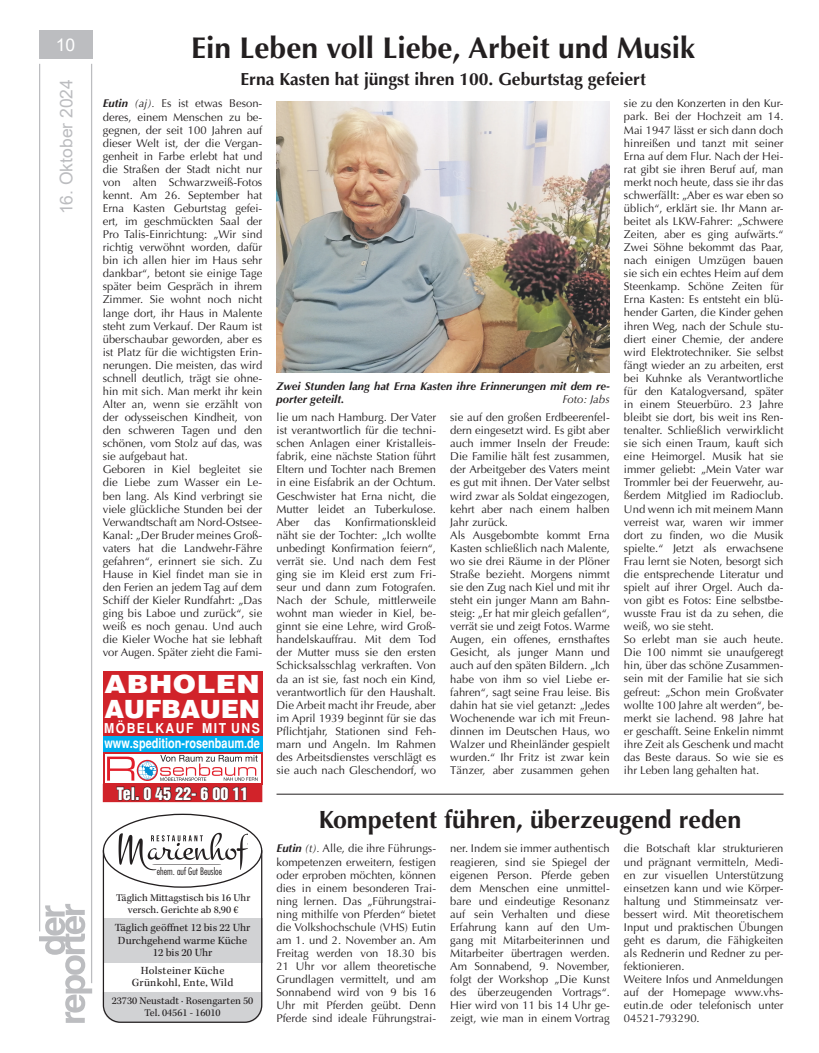
<style>
.page{position:relative;width:819px;height:1053px;background:#fff}
.page>*{position:absolute;margin:0;border:0;box-sizing:border-box;transform-origin:0 0}
.t1{font:700 30px "Optima";color:#231f20}
.t2{font:900 25.12px/25px "Helvetica";letter-spacing:-.02em;color:#fff;scale:1.11 1}
.t3{font:700 25px "Optima";color:#231f20}
.t4{font:700 17.5px "Optima";color:#231f20}
.t5{font:17.5px "Arial";color:#bcbdc0}
.t6{font:17.5px "Arial";color:#fff}
.t7{font:16px "Helvetica Inserat LT Std";color:#fff}
.t8{font:700 13.62px "Helvetica";color:#fff;scale:.8 1}
.t9{font:700 13.62px "Helvetica";letter-spacing:.12em;color:#fff;scale:.89 1}
.t10{font:11.25px/13px "Optima";color:#231f20}
.t11{font:11.25px/12.5px "Kepler Std";letter-spacing:.005em;color:#231f20;text-align:center}
.t12{font:italic 700 11.25px/13px "Optima";color:#231f20}
.t13{font:italic 11.25px "Optima";color:#231f20}
.t14{font:10.62px/12.5px "Kepler Std";color:#231f20;text-align:center}
.t15{font:300 condensed 10px "Futura Std";color:#231f20}
.s1{font-weight:700;font-style:italic}
.s2{font-style:italic}
</style>
<div class="page">
<hr style="left:91px;top:64px;width:1px;height:919px;background:#bcbdc0">
<div style="left:39px;top:30px;width:53px;height:29px;background:#bcbdc0"></div>
<hr style="left:39px;top:64px;width:1px;height:867px;background:#bcbdc0">
<svg style="left:39px;top:903px;width:53px;height:119px"></svg>
<div style="left:103px;top:671px;width:159px;height:113px;background:#d1232a"></div>
<div style="left:103px;top:736px;width:159px;height:16px;background:#00aeef"></div>
<div style="left:105px;top:754px;width:155px;height:28px;background:#fff"></div>
<div style="left:103px;top:784px;width:159px;height:17px;background:#d1232a"></div>
<div style="left:103px;top:783px;width:159px;height:19px;border:1px solid #d1232a"></div>
<svg style="left:107px;top:754px;width:151px;height:47px"></svg>
<svg style="left:103px;top:832px;width:159px;height:190px"></svg>
<hr style="left:276px;top:793px;width:507px;height:1px;background:#231f20">
<img style="left:276px;top:101px;width:333px;height:271px">
<h3 class="t6" style="left:56px;top:33px;width:21px">10</h3>
<h3 class="t5" style="left:54px;top:214px;width:137px;rotate:-90deg">16. Oktober 2024</h3>
<h1 class="t1" style="left:191px;top:30px;width:505px">Ein Leben voll Liebe, Arbeit und Musik</h1>
<h3 class="t4" style="left:240px;top:69px;width:407px">Erna Kasten hat jüngst ihren 100. Geburtstag gefeiert</h3>
<p class="t10" style="left:103px;top:97px;width:161px"><span class="s1">Eutin</span> <span class="s2">(aj).</span> Es ist etwas Beson&shy;deres, einem Menschen zu be&shy;gegnen, der seit 100 Jahren auf dieser Welt ist, der die Vergan&shy;genheit in Farbe erlebt hat und die Straßen der Stadt nicht nur von alten Schwarzweiß-Fotos kennt. Am 26. September hat<br>Erna Kasten Geburtstag gefei&shy;ert, im geschmückten Saal der<br>Pro Talis-Einrichtung: „Wir sind richtig verwöhnt worden, dafür bin ich allen hier im Haus sehr dankbar“, betont sie einige Tage später beim Gespräch in ihrem<br>Zimmer. Sie wohnt noch nicht lange dort, ihr Haus in Malente steht zum Verkauf. Der Raum ist überschaubar geworden, aber es ist Platz für die wichtigsten Erin&shy;nerungen. Die meisten, das wird schnell deutlich, trägt sie ohne&shy;hin mit sich. Man merkt ihr kein<br>Alter an, wenn sie erzählt von der odysseischen Kindheit, von den schweren Tagen und den schönen, vom Stolz auf das, was sie aufgebaut hat.<br>Geboren in Kiel begleitet sie die Liebe zum Wasser ein Le&shy;ben lang. Als Kind verbringt sie viele glückliche Stunden bei der<br>Verwandtschaft am Nord-Ostsee-<br>Kanal: „Der Bruder meines Groß&shy;vaters hat die Landwehr-Fähre gefahren“, erinnert sie sich. Zu<br>Hause in Kiel findet man sie in den Ferien an jedem Tag auf dem<br>Schiff der Kieler Rundfahrt: „Das ging bis Laboe und zurück“, sie weiß es noch genau. Und auch die Kieler Woche hat sie lebhaft vor Augen. Später zieht die Fami-</p>
<h2 class="t2" style="left:105px;top:670px;width:141px">ABHOLEN<br>AUFBAUEN</h2>
<p class="t8" style="left:104px;top:735px;width:196px">www.spedition-rosenbaum.de</p>
<p class="t9" style="left:104px;top:720px;width:176px">MÖBELKAUF MIT UNS</p>
<h3 class="t7" style="left:117px;top:784px;width:133px">Tel. 0 45 22- 6 00 11</h3>
<p class="t15" style="left:157px;top:865px;width:67px">ehem. auf Gut Beusloe</p>
<p class="t14" style="left:116px;top:891px;width:136px">Täglich Mittagstisch bis 16 Uhr versch. Gerichte ab 8,90 €</p>
<p class="t11" style="left:115px;top:921px;width:137px">Täglich geöffnet 12 bis 22 Uhr<br>Durchgehend warme Küche<br>12 bis 20 Uhr</p>
<p class="t11" style="left:132px;top:964px;width:103px">Holsteiner Küche<br>Grünkohl, Ente, Wild</p>
<p class="t14" style="left:112px;top:994px;width:143px">23730 Neustadt · Rosengarten 50<br>Tel. 04561 - 16010</p>
<p class="t12" style="left:276px;top:380px;width:335px">Zwei Stunden lang hat Erna Kasten ihre Erinnerungen mit dem re&shy;porter geteilt.</p>
<p class="t13" style="left:562px;top:393px;width:49px">Foto: Jabs</p>
<p class="t10" style="left:276px;top:411px;width:161px;text-align:justify">lie um nach Hamburg. Der Vater ist verantwortlich für die techni&shy;schen Anlagen einer Kristalleis&shy;fabrik, eine nächste Station führt Eltern und Tochter nach Bremen in eine Eisfabrik an der Ochtum.<br>Geschwister hat Erna nicht, die Mutter leidet an Tuberkulose.<br>Aber</p>
<p class="t10" style="left:276px;top:515px;width:161px;text-align:justify;text-indent:69px">Konfirmationskleid näht sie der Tochter: „Ich wollte unbedingt Konfirmation feiern“, verrät sie. Und nach dem Fest ging sie im Kleid erst zum Fri&shy;seur und dann zum Fotografen.<br>Nach der Schule, mittlerweile wohnt man wieder in Kiel, be&shy;ginnt sie eine Lehre, wird Groß&shy;handelskauffrau. Mit dem Tod der Mutter muss sie den ersten Schicksalsschlag verkraften. Von da an ist sie, fast noch ein Kind, verantwortlich für den Haushalt.<br>Die Arbeit macht ihr Freude, aber im April 1939 beginnt für sie das Pflichtjahr, Stationen sind Feh&shy;marn und Angeln. Im Rahmen des Arbeitsdienstes verschlägt es sie auch nach Gleschendorf, wo</p>
<p class="t10" style="left:314px;top:515px;width:18px">das</p>
<p class="t10" style="left:450px;top:411px;width:161px">sie auf den großen Erdbeerenfel&shy;dern eingesetzt wird. Es gibt aber auch immer Inseln der Freude:<br>Die Familie hält fest zusammen, der Arbeitgeber des Vaters meint es gut mit ihnen. Der Vater selbst wird zwar als Soldat eingezogen, kehrt aber nach einem halben<br>Jahr zurück.<br>Als Ausgebombte kommt Erna<br>Kasten schließlich nach Malente, wo sie drei Räume in der Plöner<br>Straße bezieht. Morgens nimmt sie den Zug nach Kiel und mit ihr steht ein junger Mann am Bahn&shy;steig: „Er hat mir gleich gefallen“, verrät sie und zeigt Fotos. Warme<br>Augen, ein offenes, ernsthaftes<br>Gesicht, als junger Mann und auch auf den späten Bildern. „Ich habe von ihm so viel Liebe er&shy;fahren“, sagt seine Frau leise. Bis dahin hat sie viel getanzt: „Jedes<br>Wochenende war ich mit Freun&shy;dinnen im Deutschen Haus, wo<br>Walzer und Rheinländer gespielt wurden.“ Ihr Fritz ist zwar kein<br>Tänzer, aber zusammen gehen</p>
<p class="t10" style="left:624px;top:97px;width:161px">sie zu den Konzerten in den Kur&shy;park. Bei der Hochzeit am 14.<br>Mai 1947 lässt er sich dann doch hinreißen und tanzt mit seiner<br>Erna auf dem Flur. Nach der Hei&shy;rat gibt sie ihren Beruf auf, man merkt noch heute, dass sie ihr das schwerfällt: „Aber es war eben so üblich“, erklärt sie. Ihr Mann ar&shy;beitet als LKW-Fahrer: „Schwere<br>Zeiten, aber es ging aufwärts.“<br>Zwei Söhne bekommt das Paar, nach einigen Umzügen bauen sie sich ein echtes Heim auf dem<br>Steenkamp. Schöne Zeiten für<br>Erna Kasten: Es entsteht ein blü&shy;hender Garten, die Kinder gehen ihren Weg, nach der Schule stu&shy;diert einer Chemie, der andere wird Elektrotechniker. Sie selbst fängt wieder an zu arbeiten, erst bei Kuhnke als Verantwortliche für den Katalogversand, später in einem Steuerbüro. 23 Jahre bleibt sie dort, bis weit ins Ren&shy;tenalter. Schließlich verwirklicht sie sich einen Traum, kauft sich eine Heimorgel. Musik hat sie immer geliebt: „Mein Vater war<br>Trommler bei der Feuerwehr, au&shy;ßerdem Mitglied im Radioclub.<br>Und wenn ich mit meinem Mann verreist war, waren wir immer dort zu finden, wo die Musik spielte.“ Jetzt als erwachsene<br>Frau lernt sie Noten, besorgt sich die entsprechende Literatur und spielt auf ihrer Orgel. Auch da&shy;von gibt es Fotos: Eine selbstbe&shy;wusste Frau ist da zu sehen, die weiß, wo sie steht.<br>So erlebt man sie auch heute.<br>Die 100 nimmt sie unaufgeregt hin, über das schöne Zusammen&shy;sein mit der Familie hat sie sich gefreut: „Schon mein Großvater wollte 100 Jahre alt werden“, be&shy;merkt sie lachend. 98 Jahre hat er geschafft. Seine Enkelin nimmt ihre Zeit als Geschenk und macht das Beste daraus. So wie sie es ihr Leben lang gehalten hat.</p>
<h3 class="t3" style="left:319px;top:805px;width:424px">Kompetent führen, überzeugend reden</h3>
<p class="t10" style="left:276px;top:842px;width:161px;text-align:justify"><span class="s1">Eutin</span> <span class="s2">(t).</span> Alle, die ihre Führungs&shy;kompetenzen erweitern, festigen oder erproben möchten, können dies in einem besonderen Trai&shy;ning lernen. Das „Führungstrai&shy;ning mithilfe von Pferden“ bietet die Volkshochschule (VHS) Eutin am 1. und 2. November an. Am Freitag werden von 18.30 bis 21 Uhr vor allem theoretische Grundlagen vermittelt, und am Sonnabend wird von 9 bis 16<br>Uhr mit Pferden geübt. Denn Pferde sind ideale Führungstrai-</p>
<p class="t10" style="left:450px;top:842px;width:161px;text-align:justify">ner. Indem sie immer authentisch reagieren, sind sie Spiegel der eigenen Person. Pferde geben dem Menschen eine unmittel&shy;bare und eindeutige Resonanz auf sein Verhalten und diese Erfahrung kann auf den Um&shy;gang mit Mitarbeiterinnen und Mitarbeiter übertragen werden.<br>Am Sonnabend, 9. November, folgt der Workshop „Die Kunst des überzeugenden Vortrags“.<br>Hier wird von 11 bis 14 Uhr ge&shy;zeigt, wie man in einem Vortrag</p>
<p class="t10" style="left:624px;top:842px;width:161px">die Botschaft klar strukturieren und prägnant vermitteln, Medi&shy;en zur visuellen Unterstützung einsetzen kann und wie Körper&shy;haltung und Stimmeinsatz ver&shy;bessert wird. Mit theoretischem<br>Input und praktischen Übungen geht es darum, die Fähigkeiten als Rednerin und Redner zu per&shy;fektionieren.<br>Weitere Infos und Anmeldungen auf der Homepage www.vhs&shy;eutin.de oder telefonisch unter<br>04521-793290.</p>
</div>
